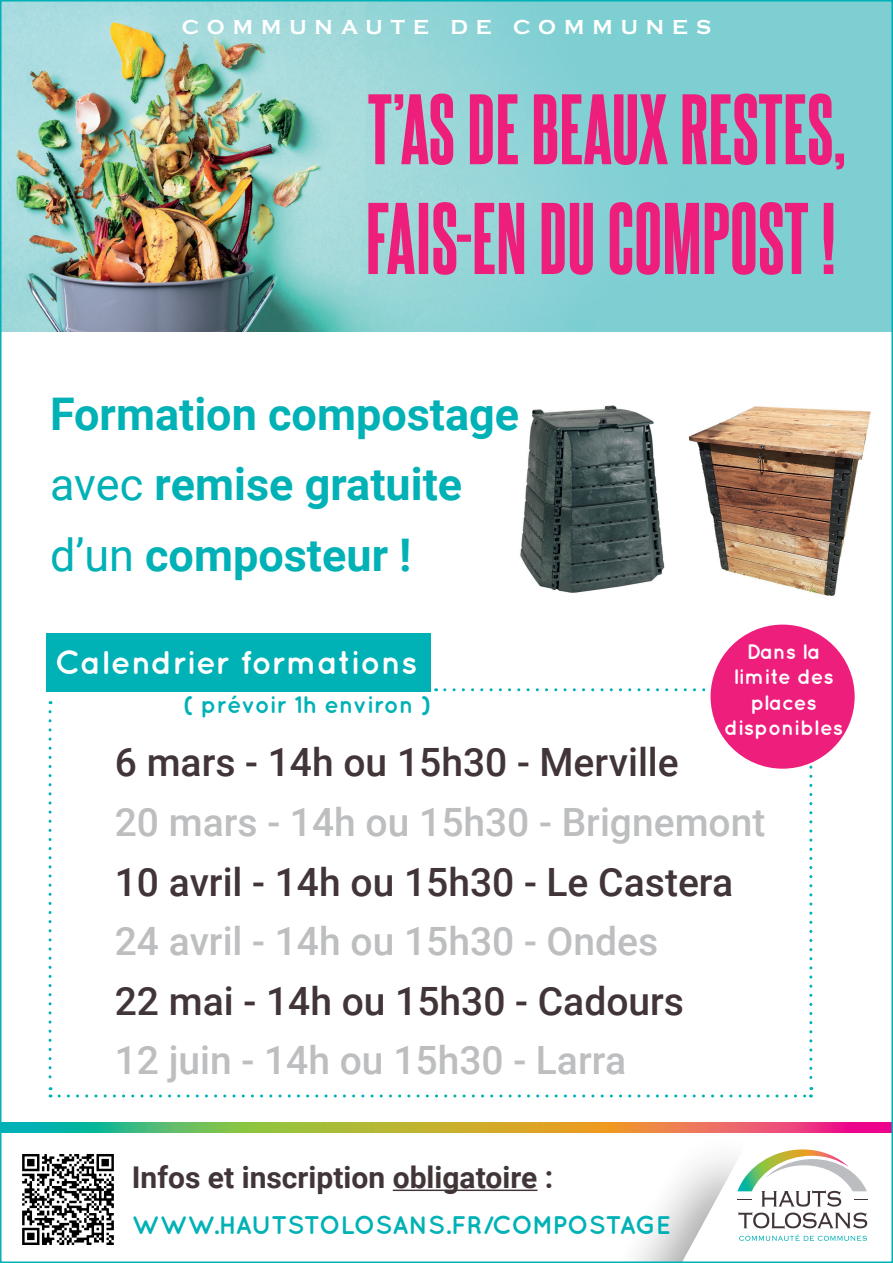
<style>
.page{position:relative;width:893px;height:1263px;background:#fff}
.page>*{position:absolute;margin:0;border:0;box-sizing:border-box;transform-origin:0 0}
.t1{font:700 45px/70.5px "Roboto";color:#00b1b6}
.t2{font:500 39px "Roboto";color:#413538}
.t3{font:500 39px "Roboto";color:#bdbec0}
.t4{font:700 33px "Quicksand";color:#fff}
.t5{font:700 30px "Roboto";color:#413538}
.t6{font:700 25.5px "Quicksand";letter-spacing:-.015em;color:#00b1b6}
.t7{font:700 24px "Quicksand";color:#00b1b6}
.t8{font:700 21px/25.2px "Quicksand";color:#fff;text-align:center}
.t9{font:700 21px "Copperplate";letter-spacing:.38em;color:#fff}
.s1{font-weight:400}
</style>
<div class="page">
<img style="left:3px;top:3px;width:887px;height:329px">
<img style="left:3px;top:1122px;width:887px;height:10px">
<svg style="left:862px;top:1212px;width:5px;height:29px"></svg>
<svg style="left:862px;top:1183px;width:6px;height:17px"></svg>
<img style="left:198px;top:1076px;width:664px;height:184px">
<hr style="left:393px;top:1189px;width:144px;height:2px;background:#413538">
<img style="left:22px;top:1154px;width:92px;height:91px">
<img style="left:520px;top:405px;width:351px;height:191px">
<div style="left:46px;top:633px;width:385px;height:58px;background:#00b1b6"></div>
<svg style="left:368px;top:202px;width:465px;height:73px;background:#c06fa4"></svg>
<svg style="left:368px;top:94px;width:476px;height:75px;background:#bb78a9"></svg>
<svg style="left:49px;top:712px;width:3px;height:385px"></svg>
<svg style="left:59px;top:667px;width:753px;height:430px"></svg>
<div style="left:711px;top:625px;width:144px;height:144px;background:#ee1e7c;border-radius:50%"></div>
<p class="t9" style="left:182px;top:15px;width:531px">COMMUNAUTE DE COMMUNES</p>
<p class="t1" style="left:50px;top:377px;width:471px">Formation compostage <span class="s1">avec</span> remise gratuite <span class="s1">d’un</span> composteur !</p>
<p class="t4" style="left:55px;top:642px;width:364px">Calendrier formations</p>
<p class="t7" style="left:183px;top:690px;width:249px">( prévoir 1h environ )</p>
<p class="t8" style="left:724px;top:639px;width:121px">Dans la limite des places disponibles</p>
<p class="t2" style="left:115px;top:735px;width:565px">6 mars - 14h ou 15h30 - Merville</p>
<p class="t3" style="left:115px;top:795px;width:652px">20 mars - 14h ou 15h30 - Brignemont</p>
<p class="t2" style="left:115px;top:854px;width:620px">10 avril - 14h ou 15h30 - Le Castera</p>
<p class="t3" style="left:115px;top:914px;width:545px">24 avril - 14h ou 15h30 - Ondes</p>
<p class="t2" style="left:115px;top:973px;width:571px">22 mai - 14h ou 15h30 - Cadours</p>
<p class="t3" style="left:115px;top:1033px;width:513px">12 juin - 14h ou 15h30 - Larra</p>
<p class="t5" style="left:132px;top:1156px;width:423px">Infos et inscription obligatoire :</p>
<p class="t6" style="left:132px;top:1209px;width:541px">WWW.HAUTSTOLOSANS.FR/COMPOSTAGE</p>
</div>
